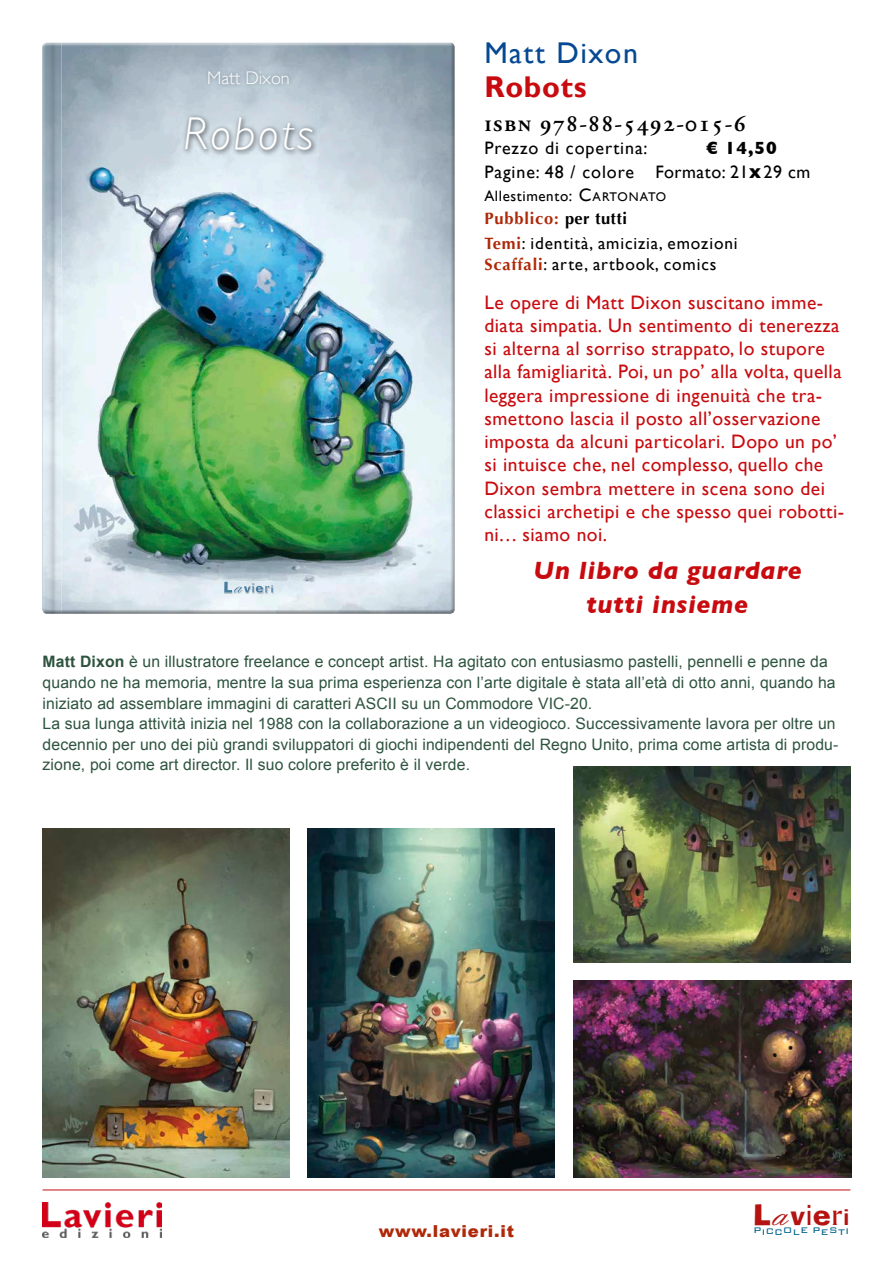
<style>
.page{position:relative;width:893px;height:1263px;background:#fff}
.page>*{position:absolute;margin:0;border:0;box-sizing:border-box;transform-origin:0 0}
.t1{font:italic 300 46.05px "Gill Sans";letter-spacing:.06em;color:#fff}
.t2{font:30px "Gill Sans";letter-spacing:.05em;color:#064992}
.t3{font:700 30px "Gill Sans";letter-spacing:.025em;color:#c80b0f}
.t4{font:27.3px "Ad Lib lav";color:#b41311;scale:1.04 1}
.t5{font:italic 700 25.5px/33.8px "Gill Sans";letter-spacing:.025em;color:#c80b0f;text-align:center}
.t6{font:600 24px "Adobe Garamond Pro";letter-spacing:.05em;color:#000}
.t7{font:19.5px/23.2px "Gill Sans";letter-spacing:.025em;color:#c80b0f}
.t8{font:300 18.3px "Gill Sans";color:#fff}
.t9{font:18px/23.4px "Gill Sans";letter-spacing:.05em;color:#000}
.t10{font:17.25px/20.7px "Gill Sans";letter-spacing:.05em;color:#000}
.t11{font:700 16.5px "Optima LT Std";letter-spacing:.05em;color:#af2808}
.t12{font:900 16.5px "Arial";letter-spacing:.05em;color:#af2808}
.t13{font:15.75px/20.5px "Arial";letter-spacing:.01em;color:#2e543f}
.t14{font:15px "Gill Sans";letter-spacing:.04em;color:#000}
.t15{font:300 13.2px "Bank Gothic BT";letter-spacing:.035em;color:#00628b}
.s1{font-weight:700}
.s2{font-weight:700;font-size:19.5px}
.s3{font-size:15.75px}
.s4{font-size:18px}
.s5{font-size:12.6px}
.s6{color:#000}
.s7{font-family:"Optima LT Std";font-weight:700;font-size:16.5px;color:#af2808}
.s8{font-size:27.9px}
.s9{font-family:"English";font-size:36.45px}
.s10{font-family:"Frutiger Linotype"}
.s11{font-family:"Albertus MT Std"}
.s12{font-family:"Arial";font-size:21.9px}
</style>
<div class="page">
<hr style="left:43px;top:1189px;width:807px;height:1px;background:#c80b0f">
<img style="left:43px;top:1202px;width:119px;height:35px">
<div style="left:42px;top:42px;width:414px;height:572px;background:#000;opacity:.38"></div>
<img style="left:43px;top:828px;width:247px;height:349px">
<img style="left:308px;top:828px;width:247px;height:349px">
<img style="left:573px;top:767px;width:277px;height:196px">
<img style="left:573px;top:981px;width:278px;height:196px">
<p class="t8" style="left:207px;top:63px;width:84px">Matt Dixon</p>
<h1 class="t1" style="left:184px;top:108px;width:131px">Robots</h1>
<h2 class="t2" style="left:484px;top:35px;width:155px">Matt Dixon</h2>
<h2 class="t3" style="left:484px;top:69px;width:104px">Robots</h2>
<h3 class="t6" style="left:484px;top:109px;width:263px">isbn 978-88-5492-015-6</h3>
<p class="t9" style="left:484px;top:136px;width:165px">Prezzo di copertina:</p>
<p class="t9" style="left:484px;top:136px;width:328px;text-indent:222px"><span class="s1">€ 14,50<br></span>Pagine: 48 / colore Formato: 21<span class="s2">x</span>29 cm</p>
<p class="t14" style="left:484px;top:187px;width:183px">Allestimento<span class="s3">:</span> <span class="s4">C</span><span class="s5">ARTONATO</span></p>
<p class="t11" style="left:484px;top:209px;width:144px">Pubblico: <span class="s6">per tutti</span></p>
<p class="t10" style="left:484px;top:233px;width:255px"><span class="s7">Temi</span>: identità, amicizia, emozioni<br><span class="s7">Scaffali</span>: arte, artbook, comics</p>
<p class="t7" style="left:484px;top:291px;width:361px">Le opere di Matt Dixon suscitano imme&shy;diata simpatia. Un sentimento di tenerezza si alterna al sorriso strappato, lo stupore alla famigliarità. Poi, un po’ alla volta, quella leggera impressione di ingenuità che tra&shy;smettono lascia il posto all’osservazione imposta da alcuni particolari. Dopo un po’ si intuisce che, nel complesso, quello che Dixon sembra mettere in scena sono dei classici archetipi e che spesso quei robotti&shy;ni... siamo noi.</p>
<h3 class="t5" style="left:533px;top:554px;width:270px">Un libro da guardare tutti insieme</h3>
<p class="t13" style="left:43px;top:652px;width:797px"><span class="s1">Matt Dixon</span> è un illustratore freelance e concept artist. Ha agitato con entusiasmo pastelli, pennelli e penne da quando ne ha memoria, mentre la sua prima esperienza con l’arte digitale è stata all’età di otto anni, quando ha iniziato ad assemblare immagini di caratteri ASCII su un Commodore VIC-20.<br>La sua lunga attività inizia nel 1988 con la collaborazione a un videogioco. Successivamente lavora per oltre un decennio per uno dei più grandi sviluppatori di giochi indipendenti del Regno Unito, prima come artista di produ&shy;zione, poi come art director. Il suo colore preferito è il verde.</p>
<p class="t12" style="left:379px;top:1219px;width:137px">www.lavieri.it</p>
<h3 class="t4" style="left:754px;top:1195px;width:95px"><span class="s8">L</span> <span class="s9">a</span>v<span class="s10">i</span>e<span class="s11">r</span><span class="s12">i</span></h3>
<p class="t15" style="left:754px;top:1223px;width:97px">piccole pesti</p>
</div>
